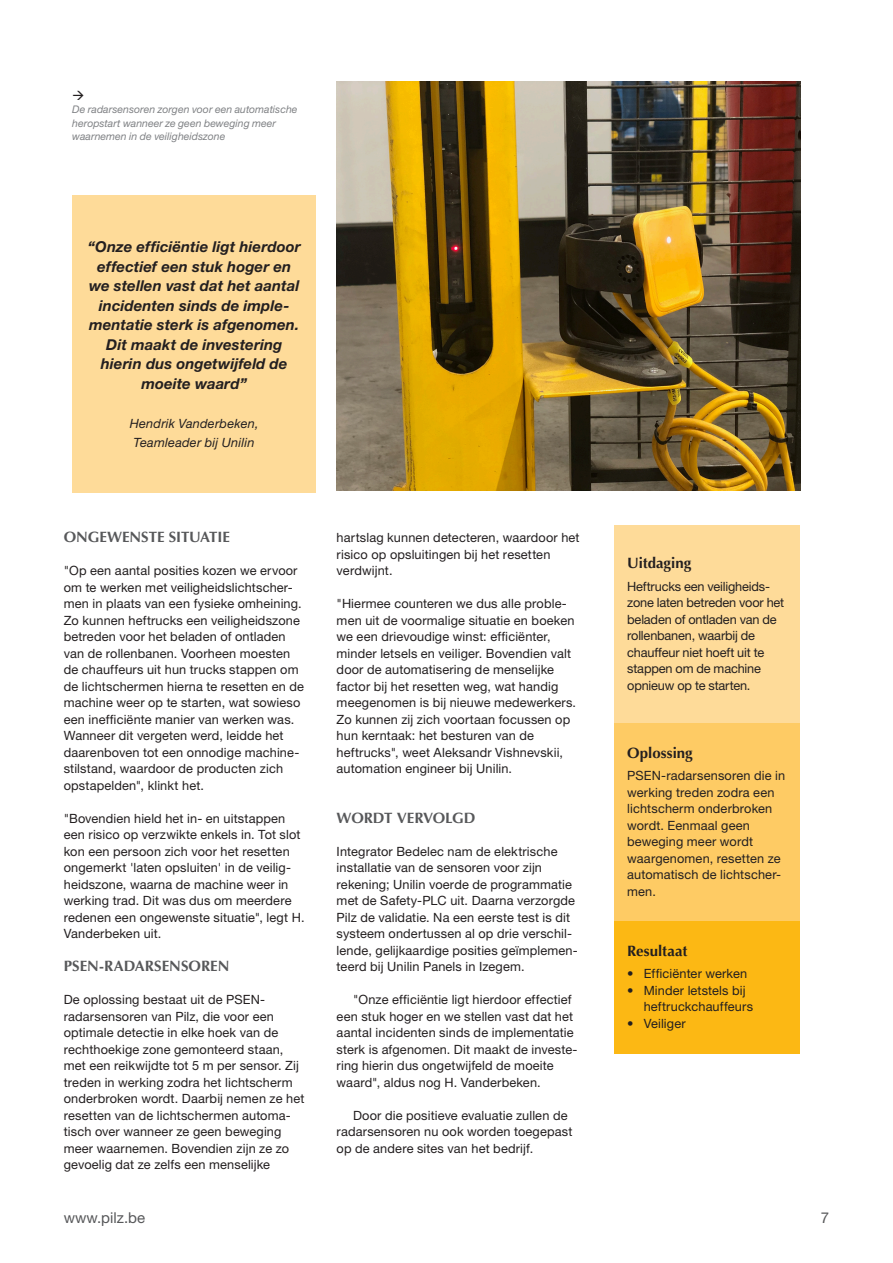
<style>
.page{position:relative;width:893px;height:1263px;background:#fff}
.page>*{position:absolute;margin:0;border:0;box-sizing:border-box;transform-origin:0 0}
.brood{font:italic 700 15px/19.5px "Helvetica Neue LT Std";letter-spacing:.005em;color:#231f20;text-align:center}
.kop_1{font:700 15px "Optima";letter-spacing:-.005em;color:#57585a}
.kop_1-2{font:700 15px "Optima";color:#231f20}
.t1{font:15px "Helvetica Neue LT Std";color:#57585a}
.kop_1-3{font:12.75px/16.5px "Helvetica Neue LT Std";letter-spacing:.01em;color:#231f20}
.brood-2{font:12.75px/16.5px "Helvetica Neue LT Std";letter-spacing:.01em;color:#231f20}
.brood_insprong{font:12.75px/16.5px "Helvetica Neue LT Std";letter-spacing:.01em;color:#231f20}
.kop_1-4{font:12.75px/16.5px "Helvetica Neue LT Std";letter-spacing:-.015em;color:#231f20}
.brood-3{font:italic 12.75px/19.5px "Helvetica Neue LT Std";letter-spacing:.015em;color:#231f20}
.t2{font:italic 10.5px/13.5px "Helvetica Neue LT Std";letter-spacing:.005em;color:#808285}
</style>
<div class="page">
<img style="left:337px;top:82px;width:463px;height:409px">
<div style="left:614px;top:526px;width:186px;height:198px;background:#fedb99"></div>
<div style="left:614px;top:724px;width:186px;height:198px;background:#fecb64"></div>
<div style="left:614px;top:922px;width:186px;height:132px;background:#fcb814"></div>
<div style="left:72px;top:196px;width:244px;height:297px;background:#fedb99"></div>
<p class="t2" style="left:72px;top:103px;width:227px">De radarsensoren zorgen voor een automatische heropstart wanneer ze geen beweging meer waarnemen in de veiligheidszone</p>
<p class="brood" style="left:88px;top:237px;width:214px">“Onze efficiëntie ligt hierdoor effectief een stuk hoger en we stellen vast dat het aantal incidenten sinds de imple&shy;mentatie sterk is afgenomen.<br>Dit maakt de investering hierin dus ongetwijfeld de moeite waard”</p>
<p class="brood-3" style="left:130px;top:413px;width:130px">Hendrik Vanderbeken,<br>Teamleader bij Unilin</p>
<p class="kop_1" style="left:64px;top:528px;width:168px">ONGEWENSTE SITUATIE</p>
<p class="brood-2" style="left:64px;top:562px;width:242px">"Op een aantal posities kozen we ervoor om te werken met veiligheidslichtscher&shy;men in plaats van een fysieke omheining.<br>Zo kunnen heftrucks een veiligheidszone betreden voor het beladen of ontladen van de rollenbanen. Voorheen moesten de chauffeurs uit hun trucks stappen om de lichtschermen hierna te resetten en de machine weer op te starten, wat sowieso een inefficiënte manier van werken was.<br>Wanneer dit vergeten werd, leidde het daarenboven tot een onnodige machine&shy;stilstand, waardoor de producten zich opstapelden", klinkt het.</p>
<p class="brood-2" style="left:64px;top:810px;width:242px">"Bovendien hield het in- en uitstappen een risico op verzwikte enkels in. Tot slot kon een persoon zich voor het resetten ongemerkt 'laten opsluiten' in de veilig&shy;heidszone, waarna de machine weer in werking trad. Dit was dus om meerdere redenen een ongewenste situatie", legt H.<br>Vanderbeken uit.</p>
<p class="kop_1" style="left:64px;top:957px;width:167px">PSEN-RADARSENSOREN</p>
<p class="kop_1-3" style="left:64px;top:991px;width:242px">De oplossing bestaat uit de PSEN&shy;radarsensoren van Pilz, die voor een optimale detectie in elke hoek van de rechthoekige zone gemonteerd staan, met een reikwijdte tot 5 m per sensor. Zij treden in werking zodra het lichtscherm onderbroken wordt. Daarbij nemen ze het resetten van de lichtschermen automa&shy;tisch over wanneer ze geen beweging meer waarnemen. Bovendien zijn ze zo gevoelig dat ze zelfs een menselijke</p>
<p class="kop_1-3" style="left:337px;top:529px;width:244px">hartslag kunnen detecteren, waardoor het risico op opsluitingen bij het resetten verdwijnt.</p>
<p class="kop_1-3" style="left:337px;top:595px;width:241px">"Hiermee counteren we dus alle proble&shy;men uit de voormalige situatie en boeken we een drievoudige winst: efficiënter, minder letsels en veiliger. Bovendien valt door de automatisering de menselijke factor bij het resetten weg, wat handig meegenomen is bij nieuwe medewerkers.<br>Zo kunnen zij zich voortaan focussen op hun kerntaak: het besturen van de heftrucks", weet Aleksandr Vishnevskii, automation engineer bij Unilin.</p>
<p class="kop_1" style="left:337px;top:809px;width:140px">WORDT VERVOLGD</p>
<p class="kop_1-3" style="left:337px;top:843px;width:243px">Integrator Bedelec nam de elektrische installatie van de sensoren voor zijn rekening; Unilin voerde de programmatie met de Safety-PLC uit. Daarna verzorgde Pilz de validatie. Na een eerste test is dit systeem ondertussen al op drie verschil&shy;lende, gelijkaardige posities geïmplemen&shy;teerd bij Unilin Panels in Izegem.</p>
<p class="brood_insprong" style="left:337px;top:991px;width:242px;text-indent:16px">"Onze efficiëntie ligt hierdoor effectief een stuk hoger en we stellen vast dat het aantal incidenten sinds de implementatie sterk is afgenomen. Dit maakt de investe&shy;ring hierin dus ongetwijfeld de moeite waard", aldus nog H. Vanderbeken.</p>
<p class="brood_insprong" style="left:337px;top:1107px;width:237px;text-indent:16px">Door die positieve evaluatie zullen de radarsensoren nu ook worden toegepast op de andere sites van het bedrijf.</p>
<p class="kop_1-2" style="left:627px;top:554px;width:66px">Uitdaging</p>
<p class="kop_1-4" style="left:627px;top:577px;width:159px">Heftrucks een veiligheids&shy;zone laten betreden voor het beladen of ontladen van de rollenbanen, waarbij de chauffeur niet hoeft uit te stappen om de machine opnieuw op te starten.</p>
<p class="kop_1-2" style="left:627px;top:744px;width:67px">Oplossing</p>
<p class="kop_1-3" style="left:627px;top:767px;width:159px">PSEN-radarsensoren die in werking treden zodra een lichtscherm onderbroken wordt. Eenmaal geen beweging meer wordt waargenomen, resetten ze automatisch de lichtscher&shy;men.</p>
<p class="kop_1-2" style="left:627px;top:942px;width:62px">Resultaat</p>
<p class="brood-2" style="left:627px;top:965px;width:122px">• Efficiënter werken</p>
<p class="brood-2" style="left:644px;top:982px;width:111px;text-indent:-16px">• Minder letstels bij heftruckchauffeurs</p>
<p class="brood-2" style="left:627px;top:1015px;width:60px">• Veiliger</p>
<p class="t1" style="left:64px;top:1208px;width:83px">www.pilz.be</p>
<p class="t1" style="left:821px;top:1208px;width:10px">7</p>
</div>
